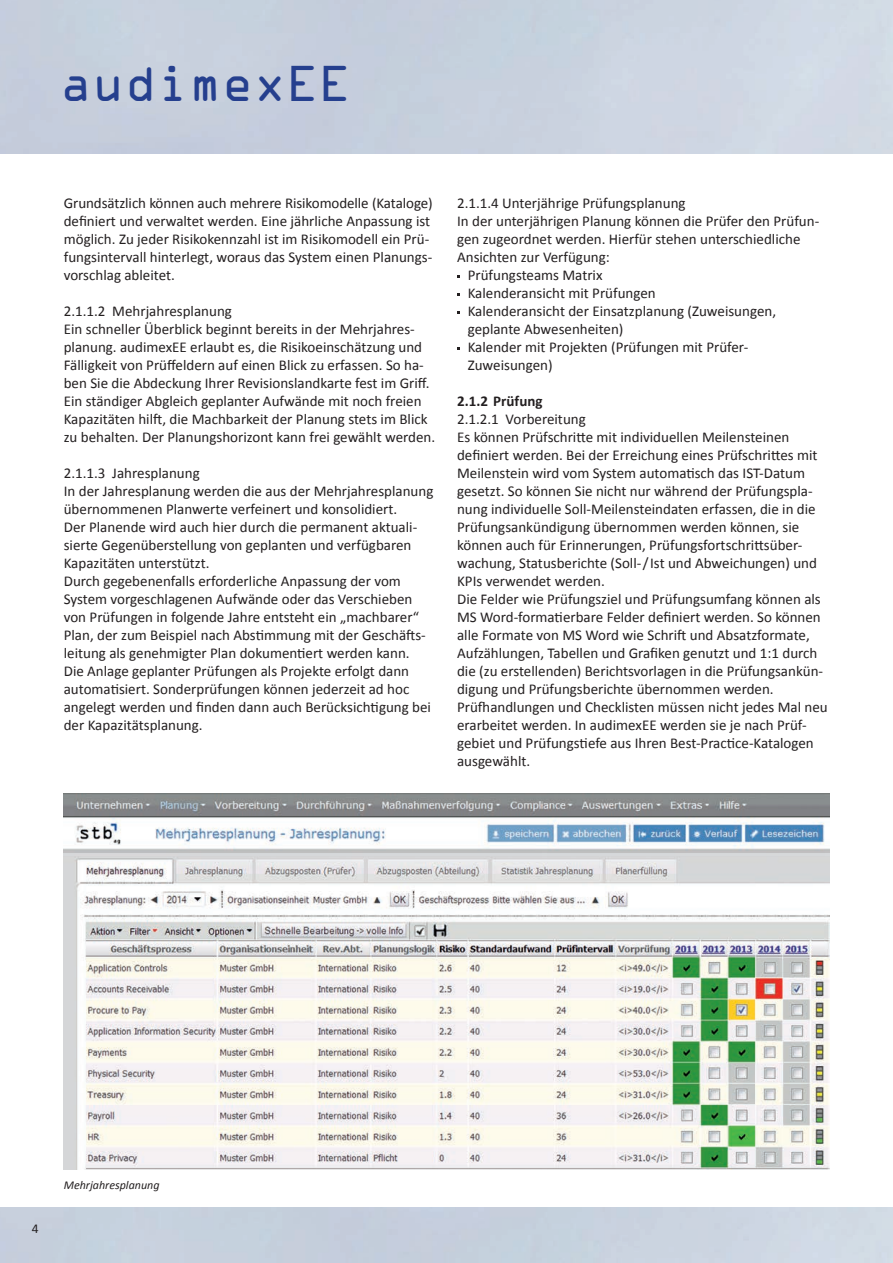
<style>
.page{position:relative;width:893px;height:1263px;background:#fff}
.page>*{position:absolute;margin:0;border:0;box-sizing:border-box;transform-origin:0 0}
.t1{font:45px "OCRAM";color:#253f8e}
.t2{font:15px/18px "Calibri";color:#231f20}
.t3{font:700 15px "Calibri";color:#231f20}
.t4{font:13.5px "Calibri";color:#231f20}
.t5{font:italic 12px "Calibri";color:#231f20}
</style>
<div class="page">
<hr style="left:892px;top:1208px;width:1px;height:55px;background:#e7edf5">
<img style="left:64px;top:793px;width:765px;height:376px">
<h1 class="t1" style="left:60px;top:57px;width:293px">audimexEE</h1>
<p class="t2" style="left:64px;top:194px;width:371px">Grundsätzlich können auch mehrere Risikomodelle (Kataloge) definiert und verwaltet werden. Eine jährliche Anpassung ist möglich. Zu jeder Risikokennzahl ist im Risikomodell ein Prü&shy;fungsintervall hinterlegt, woraus das System einen Planungs&shy;vorschlag ableitet.</p>
<p class="t2" style="left:64px;top:302px;width:373px">2.1.1.2 Mehrjahresplanung<br>Ein schneller Überblick beginnt bereits in der Mehrjahres&shy;planung. audimexEE erlaubt es, die Risikoeinschätzung und Fälligkeit von Prüffeldern auf einen Blick zu erfassen. So ha&shy;ben Sie die Abdeckung Ihrer Revisionslandkarte fest im Griff.<br>Ein ständiger Abgleich geplanter Aufwände mit noch freien Kapazitäten hilft, die Machbarkeit der Planung stets im Blick zu behalten. Der Planungshorizont kann frei gewählt werden.</p>
<p class="t2" style="left:64px;top:464px;width:371px">2.1.1.3 Jahresplanung<br>In der Jahresplanung werden die aus der Mehrjahresplanung übernommenen Planwerte verfeinert und konsolidiert.<br>Der Planende wird auch hier durch die permanent aktuali&shy;sierte Gegenüberstellung von geplanten und verfügbaren Kapazitäten unterstützt.<br>Durch gegebenenfalls erforderliche Anpassung der vom System vorgeschlagenen Aufwände oder das Verschieben von Prüfungen in folgende Jahre entsteht ein „machbarer“ Plan, der zum Beispiel nach Abstimmung mit der Geschäfts&shy;leitung als genehmigter Plan dokumentiert werden kann.<br>Die Anlage geplanter Prüfungen als Projekte erfolgt dann automatisiert. Sonderprüfungen können jederzeit ad hoc angelegt werden und finden dann auch Berücksichtigung bei der Kapazitätsplanung.</p>
<p class="t2" style="left:457px;top:194px;width:230px">2.1.1.4 Unterjährige Prüfungsplanung</p>
<p class="t2" style="left:457px;top:212px;width:364px">In der unterjährigen Planung können die Prüfer den Prüfun-</p>
<p class="t2" style="left:457px;top:230px;width:345px">gen zugeordnet werden. Hierfür stehen unterschiedliche</p>
<p class="t2" style="left:457px;top:248px;width:154px">Ansichten zur Verfügung:</p>
<p class="t2" style="left:468px;top:266px;width:136px">Prüfungsteams Matrix</p>
<p class="t2" style="left:468px;top:284px;width:189px">Kalenderansicht mit Prüfungen</p>
<p class="t2" style="left:468px;top:302px;width:310px">Kalenderansicht der Einsatzplanung (Zuweisungen,</p>
<p class="t2" style="left:468px;top:320px;width:157px">geplante Abwesenheiten)</p>
<p class="t2" style="left:468px;top:338px;width:282px">Kalender mit Projekten (Prüfungen mit Prüfer-</p>
<p class="t2" style="left:468px;top:356px;width:86px">Zuweisungen)</p>
<p class="t3" style="left:457px;top:391px;width:87px">2.1.2 Prüfung</p>
<p class="t2" style="left:457px;top:410px;width:372px">2.1.2.1 Vorbereitung<br>Es können Prüfschritte mit individuellen Meilensteinen definiert werden. Bei der Erreichung eines Prüfschrittes mit Meilenstein wird vom System automatisch das IST-Datum gesetzt. So können Sie nicht nur während der Prüfungspla&shy;nung individuelle Soll-Meilensteindaten erfassen, die in die Prüfungsankündigung übernommen werden können, sie können auch für Erinnerungen, Prüfungsfortschrittsüber&shy;wachung, Statusberichte (Soll-/Ist und Abweichungen) und KPIs verwendet werden.<br>Die Felder wie Prüfungsziel und Prüfungsumfang können als MS Word-formatierbare Felder definiert werden. So können alle Formate von MS Word wie Schrift und Absatzformate, Aufzählungen, Tabellen und Grafiken genutzt und 1:1 durch die (zu erstellenden) Berichtsvorlagen in die Prüfungsankün&shy;digung und Prüfungsberichte übernommen werden.<br>Prüfhandlungen und Checklisten müssen nicht jedes Mal neu erarbeitet werden. In audimexEE werden sie je nach Prüf&shy;gebiet und Prüfungstiefe aus Ihren Best-Practice-Katalogen ausgewählt.</p>
<p class="t4" style="left:32px;top:1220px;width:8px">4</p>
<p class="t5" style="left:64px;top:1177px;width:97px">Mehrjahresplanung</p>
</div>
